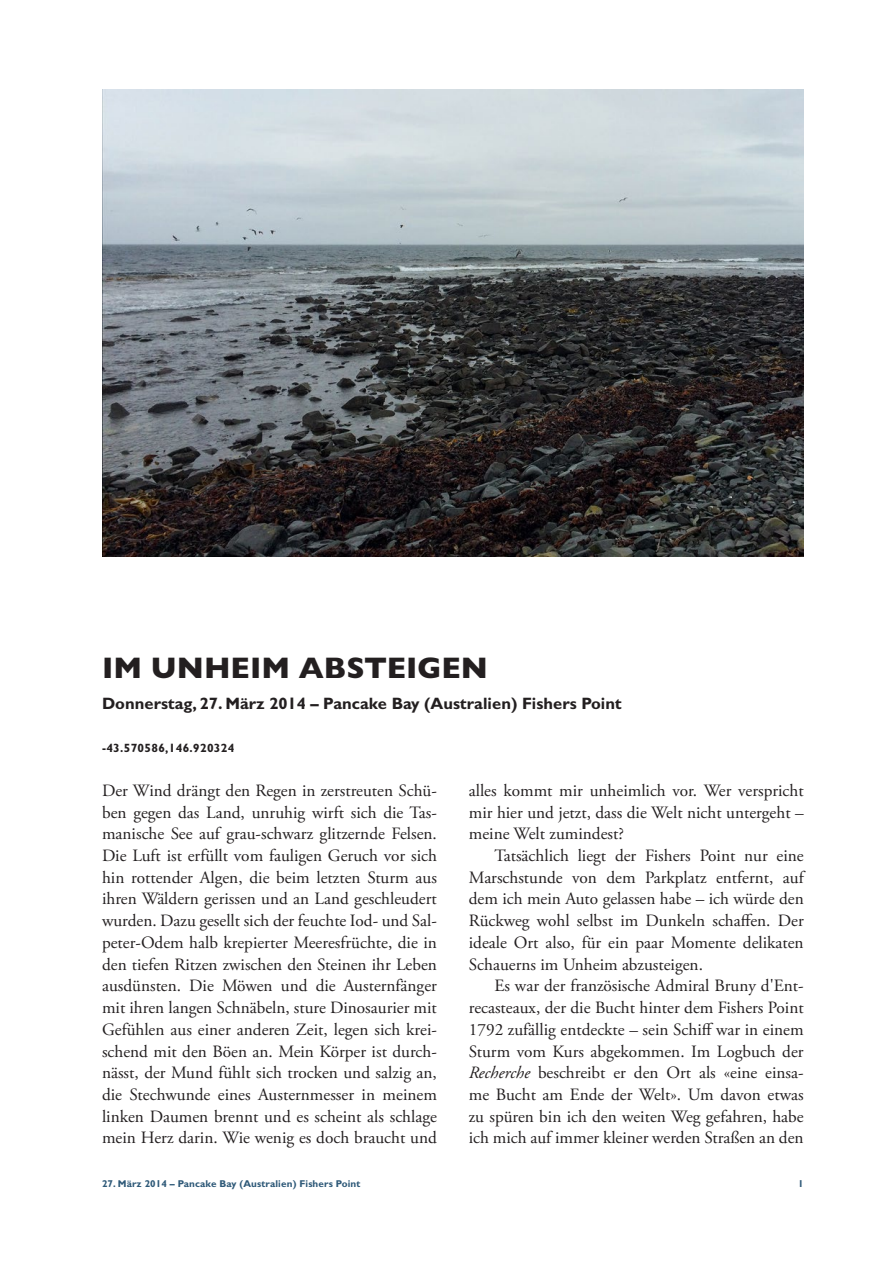
<style>
.page{position:relative;width:893px;height:1263px;background:#fff}
.page>*{position:absolute;margin:0;border:0;box-sizing:border-box;transform-origin:0 0}
.Titel_-_20_Heavy_GB{font:800 30px "Gill Sans MT Pro";color:#231f20}
.Lauftext_ohne_Einzug{font:17.25px/21.8px "Adobe Garamond Pro";color:#231f20;text-align:justify}
.Lauftext_mit_Einzug{font:17.25px/21.8px "Adobe Garamond Pro";color:#231f20;text-align:justify}
.Vorspann_-_11_Bold{font:700 16.5px "Gill Sans MT Pro";color:#231f20}
.Episoda_Geotag{font:700 12px "Gill Sans MT Pro";letter-spacing:.025em;color:#231f20}
.t1{font:700 9.9px "Gill Sans MT Pro";letter-spacing:.01em;color:#2e5978}
.s1{font-style:italic}
</style>
<div class="page">
<img style="left:102px;top:89px;width:702px;height:468px">
<p class="Titel_-_20_Heavy_GB" style="left:102px;top:650px;width:387px">IM UNHEIM ABSTEIGEN</p>
<p class="Vorspann_-_11_Bold" style="left:102px;top:693px;width:521px">Donnerstag, 27. März 2014 – Pancake Bay (Australien) Fishers Point</p>
<p class="Episoda_Geotag" style="left:102px;top:741px;width:134px">-43.570586,146.920324</p>
<p class="Lauftext_ohne_Einzug" style="left:469px;top:780px;width:336px">alles kommt mir unheimlich vor. Wer verspricht mir hier und jetzt, dass die Welt nicht untergeht – meine Welt zumindest?</p>
<p class="Lauftext_mit_Einzug" style="left:469px;top:845px;width:336px;text-indent:26px">Tatsächlich liegt der Fishers Point nur eine Marschstunde von dem Parkplatz entfernt, auf dem ich mein Auto gelassen habe – ich würde den Rückweg wohl selbst im Dunkeln schaffen. Der ideale Ort also, für ein paar Momente delikaten Schauerns im Unheim abzusteigen.</p>
<p class="Lauftext_mit_Einzug" style="left:469px;top:975px;width:336px;text-indent:26px">Es war der französische Admiral Bruny d'Ent&shy;recasteaux, der die Bucht hinter dem Fishers Point 1792 zufällig entdeckte – sein Schiff war in einem Sturm vom Kurs abgekommen. Im Logbuch der <span class="s1">Recherche</span> beschreibt er den Ort als «eine einsa&shy;me Bucht am Ende der Welt». Um davon etwas zu spüren bin ich den weiten Weg gefahren, habe ich mich auf immer kleiner werden Straßen an den</p>
<p class="Lauftext_ohne_Einzug" style="left:102px;top:780px;width:336px">Der Wind drängt den Regen in zerstreuten Schü&shy;ben gegen das Land, unruhig wirft sich die Tas&shy;manische See auf grau-schwarz glitzernde Felsen.<br>Die Luft ist erfüllt vom fauligen Geruch vor sich hin rottender Algen, die beim letzten Sturm aus ihren Wäldern gerissen und an Land geschleudert wurden. Dazu gesellt sich der feuchte Iod- und Sal&shy;peter-Odem halb krepierter Meeresfrüchte, die in den tiefen Ritzen zwischen den Steinen ihr Leben ausdünsten. Die Möwen und die Austernfänger mit ihren langen Schnäbeln, sture Dinosaurier mit Gefühlen aus einer anderen Zeit, legen sich krei&shy;schend mit den Böen an. Mein Körper ist durch&shy;nässt, der Mund fühlt sich trocken und salzig an, die Stechwunde eines Austernmesser in meinem linken Daumen brennt und es scheint als schlage mein Herz darin. Wie wenig es doch braucht und</p>
<p class="t1" style="left:102px;top:1177px;width:260px">27. März 2014 – Pancake Bay (Australien) Fishers Point</p>
<p class="t1" style="left:798px;top:1177px;width:7px">1</p>
</div>
